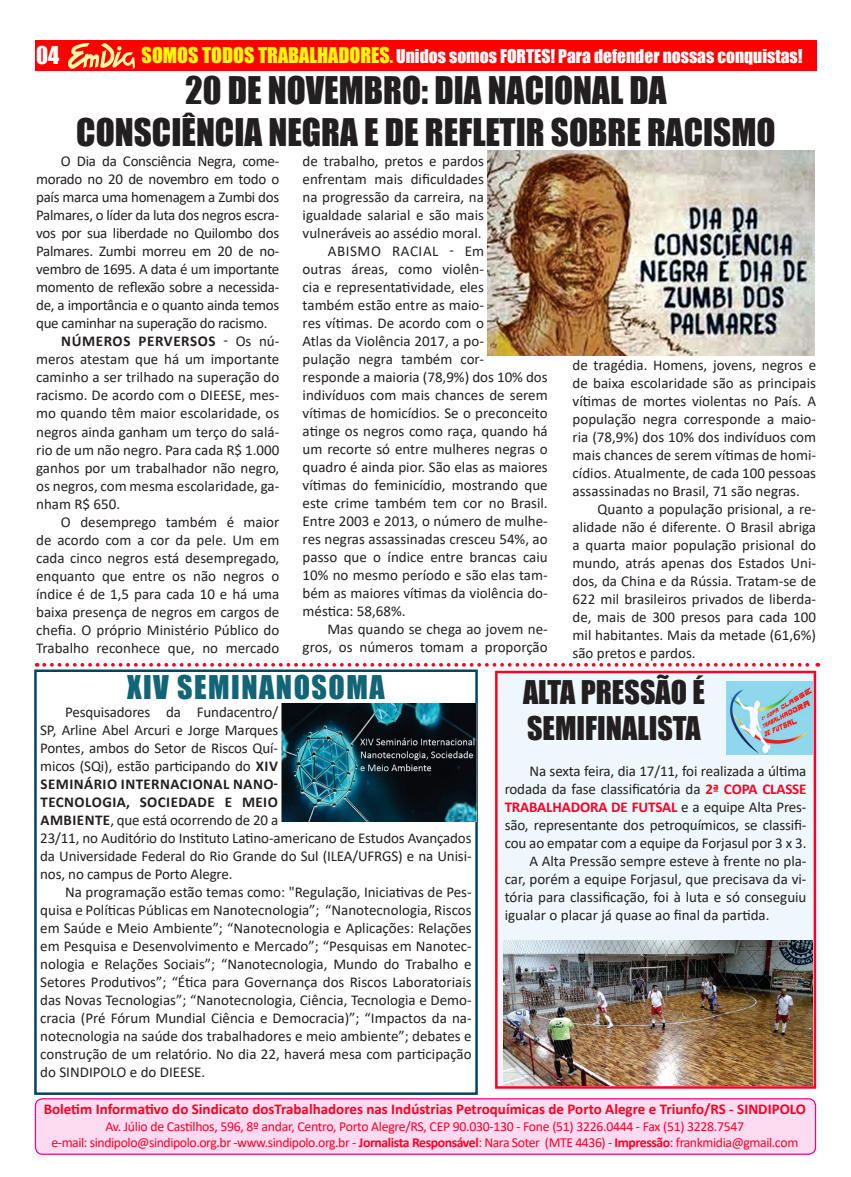
<style>
.page{position:relative;width:851px;height:1177px;background:#fff}
.page>*{position:absolute;margin:0;border:0;box-sizing:border-box;transform-origin:0 0}
.Titulos{font:35px "Impact";color:#231f20}
.Titulos-2{font:30px "Impact";color:#231f20}
.Titulos-3{font:30px "Impact";letter-spacing:.05em;color:#126477}
.t1{font:22.5px "Impact";color:#fff}
.t2{font:17.5px "Impact";color:#fff}
.Texto{font:15px/18px "Calibri";color:#231f20;text-align:justify}
.Texto-2{font:700 15px "Calibri";color:#ff0025}
.Texto-3{font:13.75px "Calibri";letter-spacing:-.03em;color:#ff0025}
.s1{font-size:20px;color:#fffa0a}
.s2{color:#fffa0a}
.s3{font-weight:700}
.s4{font-weight:700;color:#ff0025}
</style>
<div class="page">
<div style="left:496px;top:672px;width:318px;height:415px;background:#eef8fc"></div>
<div style="left:495px;top:670px;width:321px;height:418px;border:2px solid #ff0025"></div>
<div style="left:35px;top:41px;width:782px;height:30px;background:#f00"></div>
<svg style="left:68px;top:43px;width:67px;height:26px"></svg>
<div style="left:35px;top:1098px;width:780px;height:56px;background:#fddcf2;border-radius:7px"></div>
<div style="left:35px;top:1098px;width:781px;height:56px;border:1px solid #ed028c;border-radius:7px"></div>
<div style="left:34px;top:669px;width:443px;height:425px;border:2px solid #044365"></div>
<svg style="left:44px;top:663px;width:774px;height:3px"></svg>
<img style="left:726px;top:681px;width:86px;height:73px">
<img style="left:487px;top:151px;width:327px;height:204px">
<img style="left:503px;top:940px;width:309px;height:145px">
<img style="left:282px;top:703px;width:194px;height:118px">
<p class="t1" style="left:36px;top:38px;width:25px">04</p>
<p class="t2" style="left:142px;top:42px;width:662px"><span class="s1">SOMOS TODOS TRABALHADORES</span><span class="s2">.</span> Unidos somos FORTES! Para defender nossas conquistas!</p>
<p class="Titulos" style="left:185px;top:63px;width:483px">20 DE NOVEMBRO: DIA NACIONAL DA</p>
<p class="Titulos" style="left:76px;top:105px;width:700px">CONSCIÊNCIA NEGRA E DE REFLETIR SOBRE RACISMO</p>
<p class="Texto" style="left:36px;top:152px;width:245px;text-indent:25px">O Dia da Consciência Negra, come&shy;morado no 20 de novembro em todo o país marca uma homenagem a Zumbi dos Palmares, o líder da luta dos negros escra&shy;vos por sua liberdade no Quilombo dos Palmares. Zumbi morreu em 20 de no&shy;vembro de 1695. A data é um importante momento de reflexão sobre a necessida&shy;de, a importância e o quanto ainda temos que caminhar na superação do racismo.</p>
<p class="Texto" style="left:36px;top:332px;width:245px;text-indent:25px"><span class="s3">NÚMEROS PERVERSOS</span> - Os nú&shy;meros atestam que há um importante caminho a ser trilhado na superação do racismo. De acordo com o DIEESE, mes&shy;mo quando têm maior escolaridade, os negros ainda ganham um terço do salá&shy;rio de um não negro. Para cada R$ 1.000 ganhos por um trabalhador não negro, os negros, com mesma escolaridade, ga&shy;nham R$ 650.</p>
<p class="Texto" style="left:36px;top:512px;width:245px;text-indent:25px">O desemprego também é maior de acordo com a cor da pele. Um em cada cinco negros está desempregado, enquanto que entre os não negros o índice é de 1,5 para cada 10 e há uma baixa presença de negros em cargos de chefia. O próprio Ministério Público do Trabalho reconhece que, no mercado</p>
<p class="Texto" style="left:302px;top:151px;width:183px">de trabalho, pretos e pardos enfrentam mais dificuldades na progressão da carreira, na igualdade salarial e são mais vulneráveis ao assédio moral.</p>
<p class="Texto" style="left:302px;top:241px;width:246px;text-align:left;text-indent:25px">ABISMO RACIAL - Em<br>outras áreas, como violên-<br>cia e representatividade, eles<br>também estão entre as maio-<br>res vítimas. De acordo com o<br>Atlas da Violência 2017, a po-<br>pulação negra também cor-<br>responde a maioria (78,9%) dos 10% dos indivíduos com mais chances de serem vítimas de homicídios. Se o preconceito atinge os negros como raça, quando há um recorte só entre mulheres negras o quadro é ainda pior. São elas as maiores vítimas do feminicídio, mostrando que este crime também tem cor no Brasil.<br>Entre 2003 e 2013, o número de mulhe&shy;res negras assassinadas cresceu 54%, ao passo que o índice entre brancas caiu<br>10% no mesmo período e são elas tam&shy;bém as maiores vítimas da violência do&shy;méstica: 58,68%.</p>
<p class="Texto" style="left:302px;top:619px;width:246px;text-align:right">Mas quando se chega ao jovem ne&shy;gros, os números tomam a proporção</p>
<p class="Texto" style="left:572px;top:355px;width:245px">de tragédia. Homens, jovens, negros e de baixa escolaridade são as principais vítimas de mortes violentas no País. A população negra corresponde a maio&shy;ria (78,9%) dos 10% dos indivíduos com mais chances de serem vítimas de homi&shy;cídios. Atualmente, de cada 100 pessoas assassinadas no Brasil, 71 são negras.</p>
<p class="Texto" style="left:572px;top:499px;width:245px;text-indent:25px">Quanto a população prisional, a re&shy;alidade não é diferente. O Brasil abriga a quarta maior população prisional do mundo, atrás apenas dos Estados Uni&shy;dos, da China e da Rússia. Tratam-se de 622 mil brasileiros privados de liberda&shy;de, mais de 300 presos para cada 100 mil habitantes. Mais da metade (61,6%) são pretos e pardos.</p>
<p class="Titulos-3" style="left:127px;top:664px;width:259px">XIV SEMINANOSOMA</p>
<p class="Texto" style="left:40px;top:703px;width:433px;text-align:left;text-indent:25px">Pesquisadores da Fundacentro/<br>SP, Arline Abel Arcuri e Jorge Marques<br>Pontes, ambos do Setor de Riscos Quí-<br>micos (SQi), estão participando do <span class="s3">XIV<br>SEMINÁRIO INTERNACIONAL NANO-<br>TECNOLOGIA, SOCIEDADE E MEIO<br>AMBIENTE</span>, que está ocorrendo de 20 a<br>23/11, no Auditório do Instituto Latino-americano de Estudos Avançados da Universidade Federal do Rio Grande do Sul (ILEA/UFRGS) e na Unisi&shy;nos, no campus de Porto Alegre.</p>
<p class="Texto" style="left:40px;top:883px;width:433px;text-indent:25px">Na programação estão temas como: "Regulação, Iniciativas de Pes&shy;quisa e Políticas Públicas em Nanotecnologia”; “Nanotecnologia, Riscos em Saúde e Meio Ambiente”; “Nanotecnologia e Aplicações: Relações em Pesquisa e Desenvolvimento e Mercado”; “Pesquisas em Nanotec&shy;nologia e Relações Sociais”; “Nanotecnologia, Mundo do Trabalho e Setores Produtivos”; “Ética para Governança dos Riscos Laboratoriais das Novas Tecnologias”; “Nanotecnologia, Ciência, Tecnologia e Demo&shy;cracia (Pré Fórum Mundial Ciência e Democracia)”; “Impactos da na&shy;notecnologia na saúde dos trabalhadores e meio ambiente”; debates e construção de um relatório. No dia 22, haverá mesa com participação do SINDIPOLO e do DIEESE.</p>
<p class="Titulos-2" style="left:523px;top:669px;width:183px">ALTA PRESSÃO É</p>
<p class="Titulos-2" style="left:527px;top:705px;width:175px">SEMIFINALISTA</p>
<p class="Texto" style="left:504px;top:761px;width:303px;text-indent:25px">Na sexta feira, dia 17/11, foi realizada a última rodada da fase classificatória da <span class="s4">2ª COPA CLASSE TRABALHADORA DE FUTSAL</span> e a equipe Alta Pres&shy;são, representante dos petroquímicos, se classifi&shy;cou ao empatar com a equipe da Forjasul por 3 x 3.</p>
<p class="Texto" style="left:504px;top:851px;width:303px;text-indent:25px">A Alta Pressão sempre esteve à frente no pla&shy;car, porém a equipe Forjasul, que precisava da vi&shy;tória para classificação, foi à luta e só conseguiu igualar o placar já quase ao final da partida.</p>
<p class="Texto-2" style="left:44px;top:1098px;width:763px">Boletim Informativo do Sindicato dosTrabalhadores nas Indústrias Petroquímicas de Porto Alegre e Triunfo/RS - SINDIPOLO</p>
<p class="Texto-3" style="left:105px;top:1116px;width:640px">Av. Júlio de Castilhos, 596, 8º andar, Centro, Porto Alegre/RS, CEP 90.030-130 - Fone (51) 3226.0444 - Fax (51) 3228.7547</p>
<p class="Texto-3" style="left:51px;top:1133px;width:748px">e-mail: sindipolo@sindipolo.org.br -www.sindipolo.org.br - <span class="s3">Jornalista Responsável</span>: Nara Soter (MTE 4436) - <span class="s3">Impressão</span>: frankmidia@gmail.com</p>
</div>
